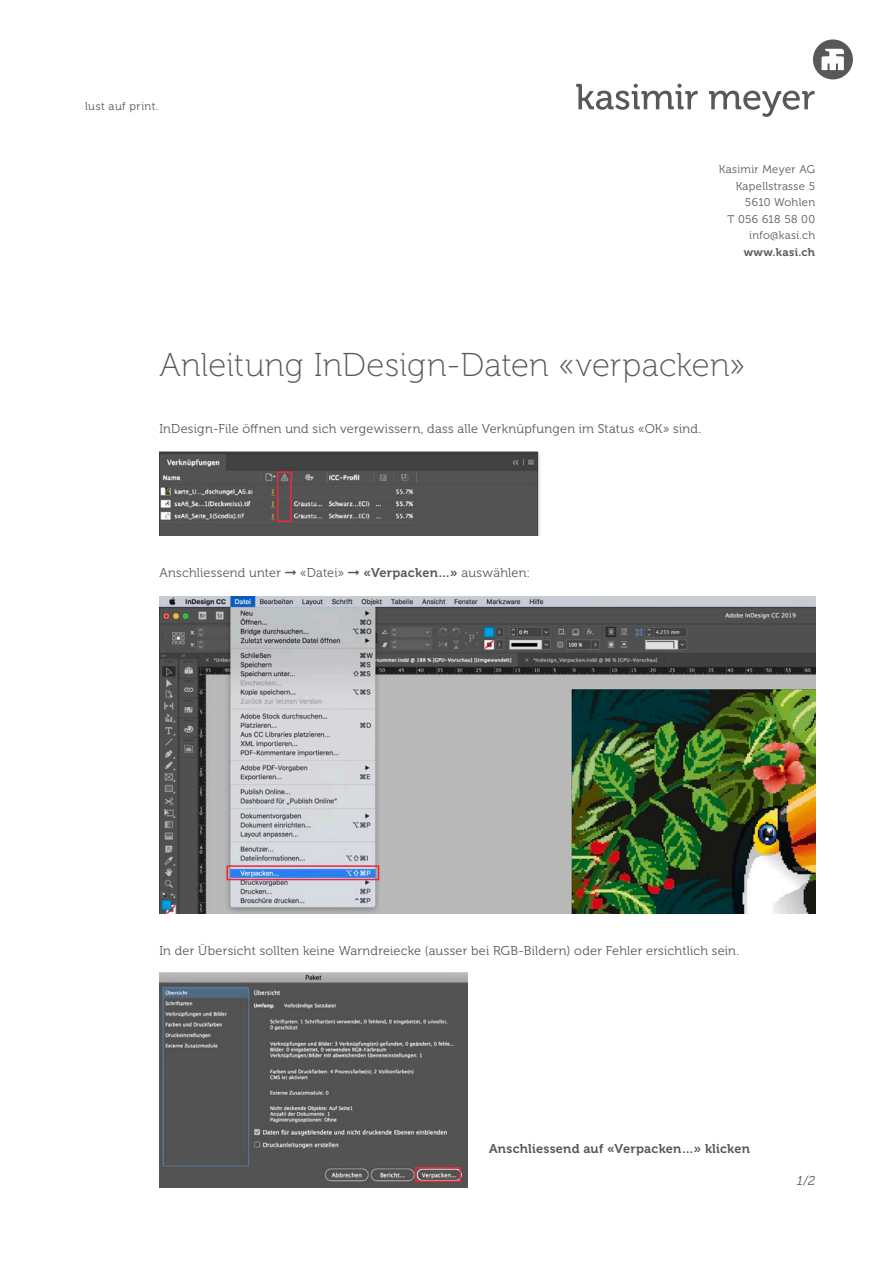
<style>
.page{position:relative;width:893px;height:1263px;background:#fff}
.page>*{position:absolute;margin:0;border:0;box-sizing:border-box;transform-origin:0 0}
.t1{font:33px "Museo 100";letter-spacing:.005em;color:#57585a}
.t2{font:12.75px "Museo 300";letter-spacing:.02em;color:#57585a}
.t3{font:12.75px "Museo 700";letter-spacing:.02em;color:#57585a}
.t4{font:italic 12.75px "Museo 300";color:#57585a}
.t5{font:11.25px/16.5px "Museo 300";letter-spacing:.03em;color:#57585a;text-align:right}
.t6{font:11.25px "Museo 700";letter-spacing:.03em;color:#57585a}
.s1{font-family:"Museo 700"}
</style>
<div class="page">
<svg style="left:709px;top:91px;width:105px;height:26px"></svg>
<svg style="left:576px;top:84px;width:122px;height:26px"></svg>
<svg style="left:813px;top:39px;width:40px;height:40px"></svg>
<img style="left:159px;top:451px;width:381px;height:85px">
<img style="left:159px;top:596px;width:656px;height:317px">
<img style="left:159px;top:973px;width:309px;height:214px">
<div style="left:277px;top:471px;width:15px;height:51px;border:2px solid #ed283d"></div>
<div style="left:226px;top:865px;width:153px;height:15px;border:2px solid #ed283d"></div>
<div style="left:415px;top:1167px;width:46px;height:15px;border:2px solid #ed283d"></div>
<p class="t5" style="left:85px;top:98px;width:75px">lust auf print.</p>
<p class="t5" style="left:719px;top:161px;width:98px">Kasimir Meyer AG<br>Kapellstrasse 5<br>5610 Wohlen<br>T 056 618 58 00 info@kasi.ch</p>
<p class="t6" style="left:744px;top:246px;width:73px">www.kasi.ch</p>
<h1 class="t1" style="left:159px;top:347px;width:587px">Anleitung InDesign-Daten «verpacken»</h1>
<p class="t2" style="left:159px;top:421px;width:543px">InDesign-File öffnen und sich vergewissern, dass alle Verknüpfungen im Status «OK» sind.</p>
<p class="t2" style="left:159px;top:565px;width:372px">Anschliessend unter ➞ «Datei» ➞ <span class="s1">«Verpacken…»</span> auswählen:</p>
<p class="t2" style="left:159px;top:943px;width:581px">In der Übersicht sollten keine Warndreiecke (ausser bei RGB-Bildern) oder Fehler ersichtlich sein.</p>
<p class="t3" style="left:489px;top:1141px;width:263px">Anschliessend auf «Verpacken…» klicken</p>
<p class="t4" style="left:797px;top:1174px;width:19px">1/2</p>
</div>
